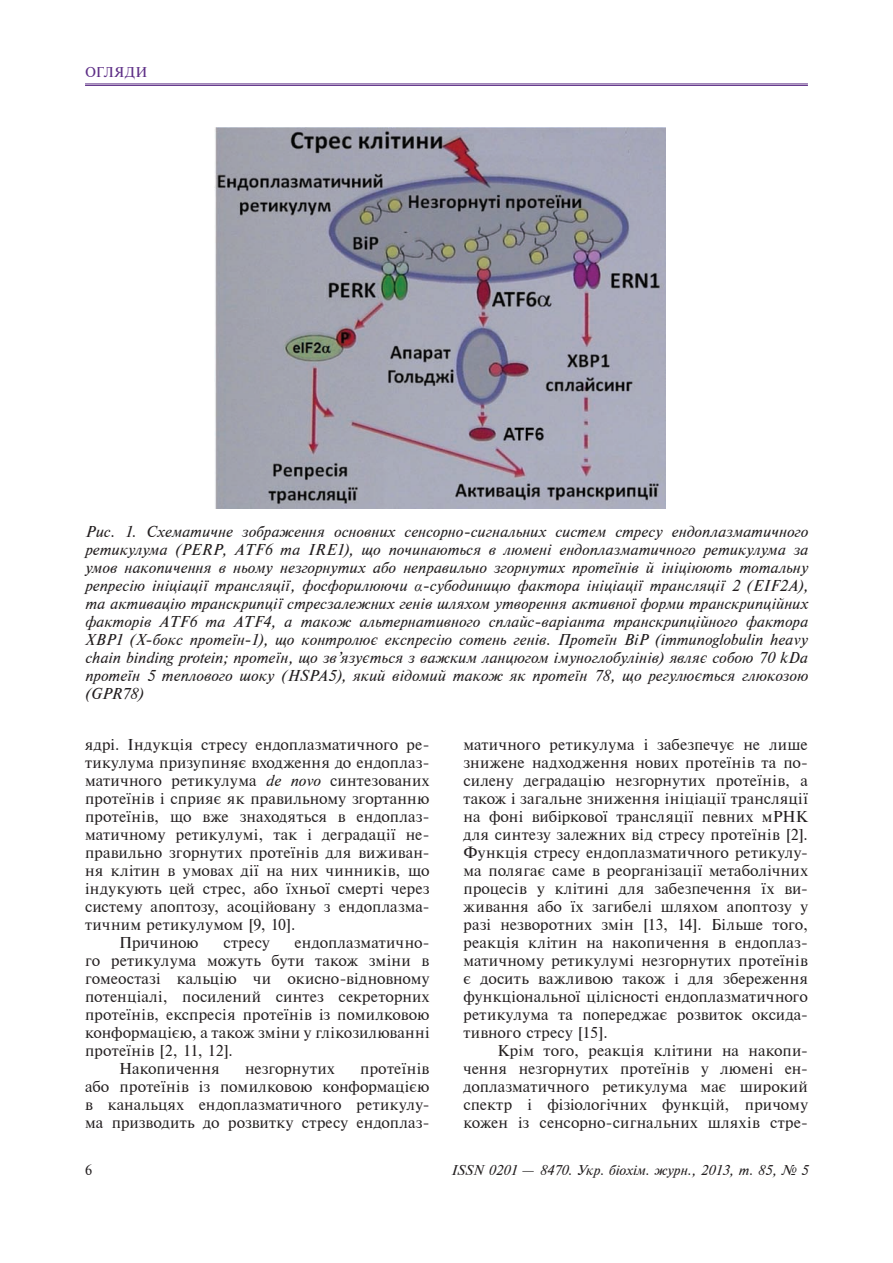
<style>
.page{position:relative;width:893px;height:1263px;background:#fff}
.page>*{position:absolute;margin:0;border:0;box-sizing:border-box;transform-origin:0 0}
.t1{font:15px/18px "Newton C";letter-spacing:.015em;color:#231f20;text-align:justify}
.t2{font:15px/18px "Newton C Italic";color:#231f20;text-align:justify}
.t3{font:13.5px "Newton C Italic";color:#231f20}
.t4{font:13.5px "Newton C";letter-spacing:.02em;color:#5d2e86}
.t5{font:13.5px "Newton C";color:#231f20}
.s1{font-family:"Times New Roman";font-style:italic}
.s2{font-family:"Newton C Italic"}
.s3{font-family:"Newton C"}
</style>
<div class="page">
<hr style="left:85px;top:84px;width:723px;height:1px;background:#5d2e86">
<hr style="left:85px;top:85px;width:723px;height:1px;background:#5d2e86">
<img style="left:215px;top:128px;width:450px;height:380px">
<p class="t4" style="left:85px;top:65px;width:64px">огляд и</p>
<p class="t2" style="left:85px;top:523px;width:724px">Рис. 1. Схематичне зображення основних сенсорно-сигнальних систем стресу ендоплазматичного ретикулума (PERP, ATF6 та IRE1), що починаються в люмені ендоплазматичного ретикулума за умов накопичення в ньому незгорнутих або неправильно згорнутих протеїнів й ініціюють тотальну репресію ініціації трансляції, фосфорилюючи <span class="s1">α</span>-субодиницю фактора ініціації трансляції 2 (EIF2A), та активацію транскрипції стресзалежних генів шляхом утворення активної форми транскрипційних факторів ATF6 та ATF4, а також альтернативного сплайс-варіанта транскрипційного фактора XBP1 (Х-бокс протеїн-1), що контролює експресію сотень генів. Протеїн BiP (immunoglobulin heavy chain binding protein; протеїн, що зв’язується з важким ланцюгом імуноглобулінів) являє собою 70 kDa протеїн 5 теплового шоку (HSPA5), який відомий також як протеїн 78, що регулюється глюкозою (GPR78)</p>
<p class="t1" style="left:85px;top:736px;width:346px">ядрі. Індукція стресу ендоплазматичного ре-</p>
<p class="t1" style="left:85px;top:754px;width:346px">тикулума призупиняє входження до ендоплаз-</p>
<p class="t1" style="left:85px;top:772px;width:346px">матичного ретикулума <span class="s2">de novo</span> синтезованих</p>
<p class="t1" style="left:85px;top:790px;width:346px">протеїнів і сприяє як правильному згортанню</p>
<p class="t1" style="left:85px;top:808px;width:346px">протеїнів, що вже знаходяться в ендоплаз-</p>
<p class="t1" style="left:85px;top:826px;width:346px">матичному ретикулумі, так і деградації не-</p>
<p class="t1" style="left:85px;top:844px;width:346px">правильно згорнутих протеїнів для виживан-</p>
<p class="t1" style="left:85px;top:862px;width:346px">ня клітин в умовах дії на них чинників, що</p>
<p class="t1" style="left:85px;top:880px;width:346px">індукують цей стрес, або їхньої смерті через</p>
<p class="t1" style="left:85px;top:898px;width:346px">систему апоптозу, асоційовану з ендоплазма-</p>
<p class="t1" style="left:85px;top:916px;width:212px">тичним ретикулумом [9, 10].</p>
<p class="t1" style="left:119px;top:934px;width:81px">Причиною</p>
<p class="t1" style="left:224px;top:934px;width:48px">стресу</p>
<p class="t1" style="left:295px;top:934px;width:136px">ендоплазматично-</p>
<p class="t1" style="left:85px;top:952px;width:346px">го ретикулума можуть бути також зміни в</p>
<p class="t1" style="left:85px;top:970px;width:346px">гомеостазі кальцію чи окисно-відновному</p>
<p class="t1" style="left:85px;top:988px;width:346px">потенціалі, посилений синтез секреторних</p>
<p class="t1" style="left:85px;top:1006px;width:346px">протеїнів, експресія протеїнів із помилковою</p>
<p class="t1" style="left:85px;top:1024px;width:346px">конформацією, а також зміни у глікозилюванні</p>
<p class="t1" style="left:85px;top:1042px;width:149px">протеїнів [2, 11, 12].</p>
<p class="t1" style="left:119px;top:1060px;width:102px">Накопичення</p>
<p class="t1" style="left:245px;top:1060px;width:91px">незгорнутих</p>
<p class="t1" style="left:85px;top:1060px;width:346px;text-indent:275px">протеїнів або протеїнів із помилковою конформацією в канальцях ендоплазматичного ретикулу&shy;ма призводить до розвитку стресу ендоплаз-</p>
<p class="t1" style="left:463px;top:736px;width:346px">матичного ретикулума і забезпечує не лише знижене надходження нових протеїнів та по&shy;силену деградацію незгорнутих протеїнів, а також і загальне зниження ініціації трансляції на фоні вибіркової трансляції певних мРНК для синтезу залежних від стресу протеїнів [2].<br>Функція стресу ендоплазматичного ретикулу&shy;ма полягає саме в реорганізації метаболічних процесів у клітині для забезпечення їх ви&shy;живання або їх загибелі шляхом апоптозу у разі незворотних змін [13, 14]. Більше того, реакція клітин на накопичення в ендоплаз&shy;матичному ретикулумі незгорнутих протеїнів є досить важливою також і для збереження функціональної цілісності ендоплазматичного ретикулума та попереджає розвиток оксида&shy;тивного стресу [15].</p>
<p class="t1" style="left:463px;top:1042px;width:346px;text-indent:34px">Крім того, реакція клітини на накопи&shy;чення незгорнутих протеїнів у люмені ен&shy;доплазматичного ретикулума має широкий спектр і фізіологічних функцій, причому кожен із сенсорно-сигнальних шляхів стре-</p>
<p class="t5" style="left:85px;top:1163px;width:9px">6</p>
<p class="t3" style="left:451px;top:1163px;width:358px">ISSN 0201 <span class="s3">—</span> 8470. Укр. біохім. журн., 2013, т. 85, № 5</p>
</div>
